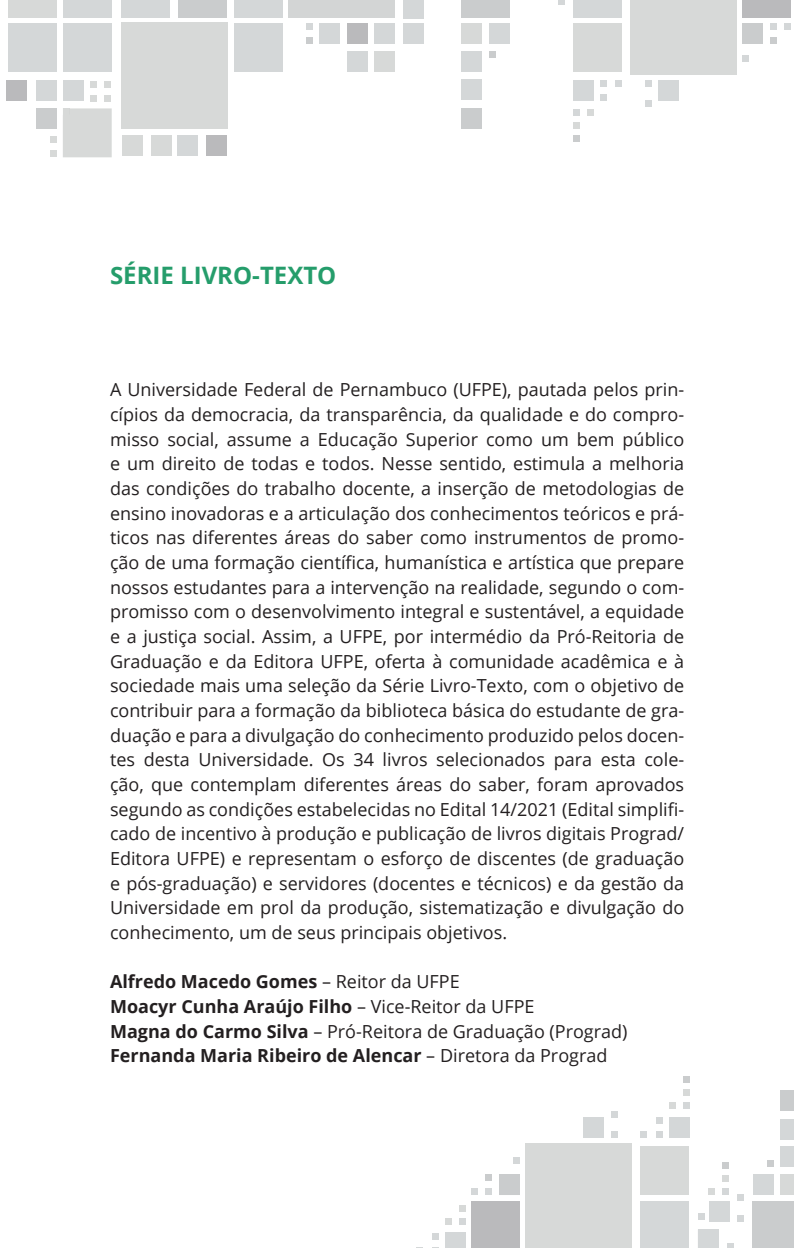
<style>
.page{position:relative;width:794px;height:1248px;background:#fff}
.page>*{position:absolute;margin:0;border:0;box-sizing:border-box;transform-origin:0 0}
.t1{font:700 24px "Open Sans";color:#259d6b}
.t2{font:18px/24.6px "Open Sans";color:#231f20;text-align:justify}
.t3{font:700 18px/24.6px "Open Sans";color:#231f20}
.s1{font-weight:400}
</style>
<div class="page">
<div style="left:234px;top:23px;width:49px;height:49px;background:#d4d7d8"></div>
<div style="left:234px;top:0;width:49px;height:17px;background:#d4d7d8"></div>
<div style="left:178px;top:0;width:49px;height:17px;background:#cacccd"></div>
<div style="left:121px;top:0;width:48px;height:17px;background:#d4d7d8"></div>
<div style="left:8px;top:23px;width:49px;height:49px;background:#d4d7d8"></div>
<div style="left:63px;top:23px;width:49px;height:49px;background:#d4d7d8"></div>
<div style="left:63px;top:108px;width:49px;height:49px;background:#d7d9d8"></div>
<div style="left:63px;top:0;width:49px;height:17px;background:#d4d7d8"></div>
<div style="left:8px;top:0;width:49px;height:17px;background:#d7d9d8"></div>
<div style="left:573px;top:23px;width:49px;height:49px;background:#d7d9d8"></div>
<div style="left:640px;top:1146px;width:49px;height:48px;background:#d7d9d8"></div>
<div style="left:461px;top:0;width:49px;height:17px;background:#cacccd"></div>
<div style="left:752px;top:1201px;width:42px;height:46px;background:#cacccd"></div>
<div style="left:573px;top:0;width:49px;height:17px;background:#d4d7d8"></div>
<div style="left:640px;top:1201px;width:49px;height:46px;background:#d4d7d8"></div>
<div style="left:742px;top:0;width:49px;height:17px;background:#bababc"></div>
<div style="left:471px;top:1201px;width:49px;height:46px;background:#bababc"></div>
<div style="left:630px;top:0;width:106px;height:75px;background:#d7d9d8"></div>
<div style="left:526px;top:1143px;width:106px;height:104px;background:#d7d9d8"></div>
<div style="left:288px;top:0;width:107px;height:18px;background:#d3d5d5"></div>
<div style="left:121px;top:23px;width:106px;height:106px;background:#d7d9d8"></div>
<div style="left:573px;top:80px;width:21px;height:21px;background:#d4d7d8"></div>
<div style="left:668px;top:1117px;width:21px;height:20px;background:#d4d7d8"></div>
<div style="left:445px;top:1232px;width:21px;height:15px;background:#d4d7d8"></div>
<div style="left:658px;top:80px;width:21px;height:21px;background:#d4d7d8"></div>
<div style="left:583px;top:1117px;width:21px;height:20px;background:#d4d7d8"></div>
<div style="left:709px;top:1200px;width:21px;height:21px;background:#d4d7d8"></div>
<div style="left:489px;top:23px;width:21px;height:21px;background:#d4d7d8"></div>
<div style="left:752px;top:1174px;width:21px;height:20px;background:#d4d7d8"></div>
<div style="left:698px;top:1229px;width:21px;height:18px;background:#d4d7d8"></div>
<div style="left:461px;top:23px;width:21px;height:21px;background:#d7d9d8"></div>
<div style="left:780px;top:1174px;width:14px;height:20px;background:#d7d9d8"></div>
<div style="left:403px;top:0;width:21px;height:19px;background:#d4d7d8"></div>
<div style="left:403px;top:23px;width:21px;height:21px;background:#d4d7d8"></div>
<div style="left:6px;top:80px;width:21px;height:21px;background:#bababc"></div>
<div style="left:374px;top:23px;width:21px;height:21px;background:#d4d7d8"></div>
<div style="left:347px;top:23px;width:20px;height:21px;background:#bababc"></div>
<div style="left:374px;top:51px;width:21px;height:21px;background:#d7d9d8"></div>
<div style="left:347px;top:51px;width:20px;height:21px;background:#d4d7d8"></div>
<div style="left:319px;top:23px;width:20px;height:21px;background:#d4d7d8"></div>
<div style="left:644px;top:100px;width:7px;height:7px;background:#d4d7d8"></div>
<div style="left:611px;top:1111px;width:7px;height:6px;background:#d4d7d8"></div>
<div style="left:737px;top:1194px;width:7px;height:7px;background:#d4d7d8"></div>
<div style="left:742px;top:55px;width:7px;height:7px;background:#d4d7d8"></div>
<div style="left:513px;top:1156px;width:7px;height:7px;background:#d4d7d8"></div>
<div style="left:644px;top:80px;width:7px;height:7px;background:#d4d7d8"></div>
<div style="left:611px;top:1131px;width:7px;height:6px;background:#d4d7d8"></div>
<div style="left:737px;top:1214px;width:7px;height:7px;background:#d4d7d8"></div>
<div style="left:50px;top:150px;width:7px;height:7px;background:#d7d9d8"></div>
<div style="left:50px;top:136px;width:7px;height:7px;background:#d7d9d8"></div>
<div style="left:90px;top:95px;width:7px;height:7px;background:#d7d9d8"></div>
<div style="left:90px;top:81px;width:7px;height:6px;background:#d7d9d8"></div>
<div style="left:104px;top:95px;width:7px;height:7px;background:#d7d9d8"></div>
<div style="left:104px;top:81px;width:7px;height:6px;background:#d7d9d8"></div>
<div style="left:615px;top:80px;width:7px;height:7px;background:#d4d7d8"></div>
<div style="left:640px;top:1131px;width:7px;height:6px;background:#d4d7d8"></div>
<svg style="left:600px;top:95px;width:6px;height:6px"></svg>
<svg style="left:656px;top:1117px;width:6px;height:6px"></svg>
<div style="left:432px;top:1232px;width:7px;height:7px;background:#d4d7d8"></div>
<div style="left:600px;top:80px;width:6px;height:7px;background:#d4d7d8"></div>
<svg style="left:656px;top:1131px;width:6px;height:6px"></svg>
<div style="left:742px;top:23px;width:21px;height:21px;background:#cacccd"></div>
<div style="left:499px;top:1174px;width:21px;height:20px;background:#cacccd"></div>
<div style="left:784px;top:23px;width:7px;height:7px;background:#d4d7d8"></div>
<div style="left:471px;top:1188px;width:7px;height:6px;background:#d4d7d8"></div>
<div style="left:770px;top:38px;width:7px;height:6px;background:#cacccd"></div>
<div style="left:485px;top:1174px;width:7px;height:6px;background:#cacccd"></div>
<div style="left:770px;top:23px;width:7px;height:7px;background:#d4d7d8"></div>
<div style="left:485px;top:1188px;width:7px;height:6px;background:#d4d7d8"></div>
<div style="left:573px;top:136px;width:7px;height:6px;background:#cacccd"></div>
<div style="left:682px;top:1076px;width:7px;height:6px;background:#cacccd"></div>
<div style="left:722px;top:1161px;width:6px;height:7px;background:#cacccd"></div>
<div style="left:489px;top:51px;width:6px;height:7px;background:#cacccd"></div>
<svg style="left:767px;top:1160px;width:6px;height:6px"></svg>
<div style="left:573px;top:122px;width:7px;height:7px;background:#d7d9d8"></div>
<div style="left:682px;top:1089px;width:7px;height:6px;background:#d7d9d8"></div>
<svg style="left:722px;top:1175px;width:6px;height:6px"></svg>
<div style="left:459px;top:1204px;width:7px;height:7px;background:#d7d9d8"></div>
<div style="left:573px;top:109px;width:7px;height:7px;background:#d4d7d8"></div>
<div style="left:682px;top:1102px;width:7px;height:7px;background:#d4d7d8"></div>
<svg style="left:722px;top:1188px;width:6px;height:6px"></svg>
<div style="left:459px;top:1217px;width:7px;height:7px;background:#d4d7d8"></div>
<div style="left:306px;top:23px;width:6px;height:7px;background:#d4d7d8"></div>
<div style="left:306px;top:37px;width:6px;height:7px;background:#cacccd"></div>
<div style="left:206px;top:136px;width:21px;height:20px;background:#bababc"></div>
<div style="left:177px;top:136px;width:21px;height:20px;background:#d4d7d8"></div>
<div style="left:151px;top:136px;width:21px;height:20px;background:#d7d9d8"></div>
<div style="left:122px;top:136px;width:21px;height:20px;background:#d7d9d8"></div>
<div style="left:63px;top:80px;width:21px;height:21px;background:#d4d7d8"></div>
<div style="left:36px;top:80px;width:21px;height:21px;background:#d4d7d8"></div>
<div style="left:461px;top:51px;width:21px;height:21px;background:#d4d7d8"></div>
<div style="left:780px;top:1146px;width:14px;height:20px;background:#d4d7d8"></div>
<div style="left:461px;top:79px;width:21px;height:21px;background:#d4d7d8"></div>
<div style="left:780px;top:1118px;width:14px;height:21px;background:#d4d7d8"></div>
<div style="left:461px;top:108px;width:21px;height:20px;background:#cacccd"></div>
<div style="left:780px;top:1089px;width:14px;height:21px;background:#cacccd"></div>
<div style="left:36px;top:108px;width:21px;height:21px;background:#cacccd"></div>
<svg style="left:558px;top:0;width:6px;height:5px"></svg>
<div style="left:698px;top:1213px;width:6px;height:7px;background:#d4d7d8"></div>
<svg style="left:727px;top:1243px;width:6px;height:4px"></svg>
<div style="left:586px;top:109px;width:7px;height:7px;background:#d7d9d8"></div>
<div style="left:669px;top:1102px;width:7px;height:7px;background:#d7d9d8"></div>
<div style="left:708px;top:1188px;width:7px;height:6px;background:#d7d9d8"></div>
<div style="left:445px;top:1217px;width:7px;height:7px;background:#d7d9d8"></div>
<h1 class="t1" style="left:110px;top:258px;width:228px">SÉRIE LIVRO-TEXTO</h1>
<p class="t2" style="left:110px;top:377px;width:576px">A Universidade Federal de Pernambuco (UFPE), pautada pelos prin&shy;cípios da democracia, da transparência, da qualidade e do compro&shy;misso social, assume a Educação Superior como um bem público e um direito de todas e todos. Nesse sentido, estimula a melhoria das condições do trabalho docente, a inserção de metodologias de ensino inovadoras e a articulação dos conhecimentos teóricos e prá&shy;ticos nas diferentes áreas do saber como instrumentos de promo&shy;ção de uma formação científica, humanística e artística que prepare nossos estudantes para a intervenção na realidade, segundo o com&shy;promisso com o desenvolvimento integral e sustentável, a equidade e a justiça social. Assim, a UFPE, por intermédio da Pró-Reitoria de Graduação e da Editora UFPE, oferta à comunidade acadêmica e à sociedade mais uma seleção da Série Livro-Texto, com o objetivo de contribuir para a formação da biblioteca básica do estudante de gra&shy;duação e para a divulgação do conhecimento produzido pelos docen&shy;tes desta Universidade. Os 34 livros selecionados para esta cole&shy;ção, que contemplam diferentes áreas do saber, foram aprovados segundo as condições estabelecidas no Edital 14/2021 (Edital simplifi&shy;cado de incentivo à produção e publicação de livros digitais Prograd/ Editora UFPE) e representam o esforço de discentes (de graduação e pós-graduação) e servidores (docentes e técnicos) e da gestão da Universidade em prol da produção, sistematização e divulgação do conhecimento, um de seus principais objetivos.</p>
<p class="t3" style="left:110px;top:968px;width:519px">Alfredo Macedo Gomes <span class="s1">– Reitor da UFPE<br></span>Moacyr Cunha Araújo Filho <span class="s1">– Vice-Reitor da UFPE<br></span>Magna do Carmo Silva <span class="s1">– Pró-Reitora de Graduação (Prograd)<br></span>Fernanda Maria Ribeiro de Alencar <span class="s1">– Diretora da Prograd</span></p>
</div>
